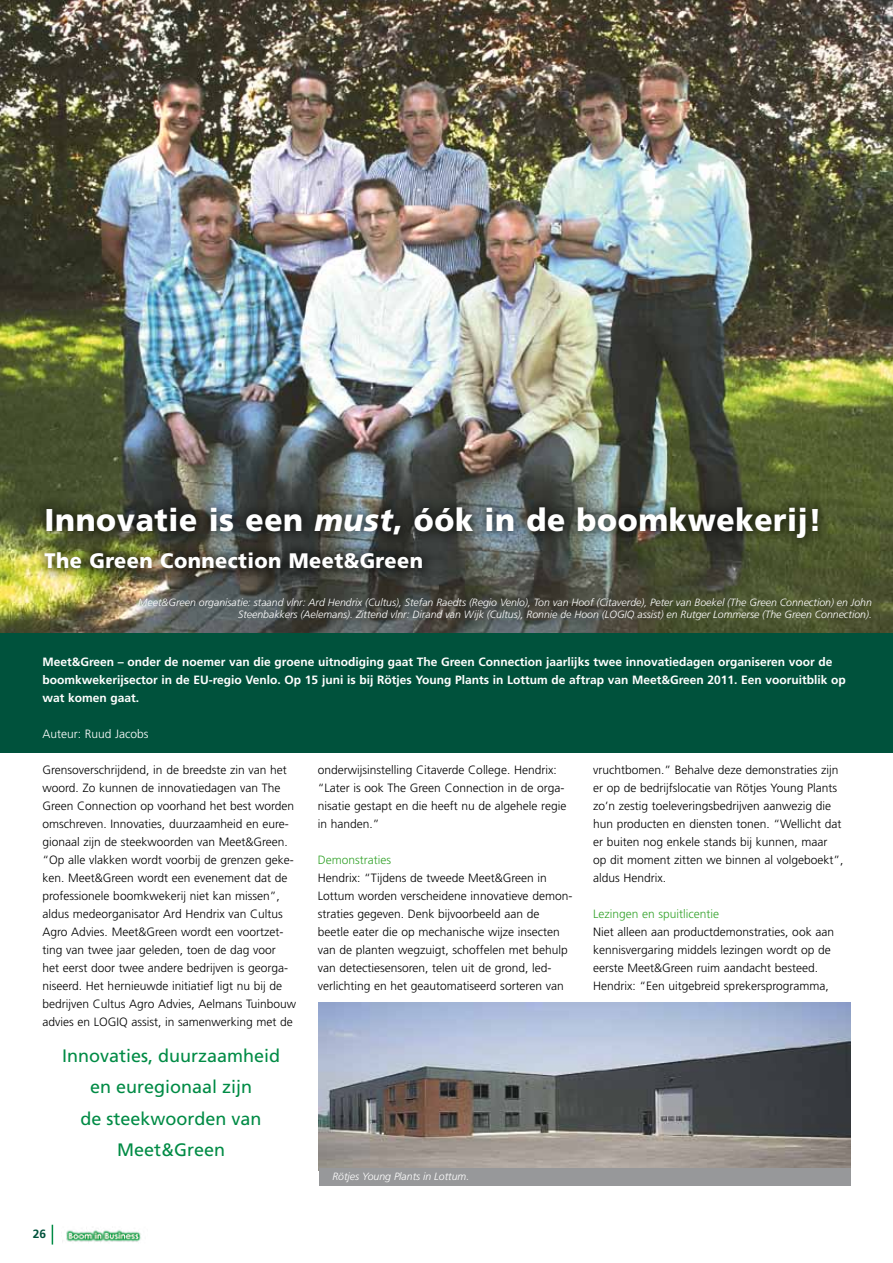
<style>
.page{position:relative;width:893px;height:1263px;background:#fff}
.page>*{position:absolute;margin:0;border:0;box-sizing:border-box;transform-origin:0 0}
.t1{font:900 31.5px "Frutiger";letter-spacing:.02em;color:#fff;scale:.95 1}
.t2{font:900 21px "Frutiger";letter-spacing:.02em;color:#fff;scale:.95 1}
.t3{font:18px/31.5px "Frutiger";color:#008b45;text-align:center}
.t4{font:300 12px/18px "Frutiger";color:#000}
.t5{font:700 12px/18px "Frutiger";color:#fff}
.t6{font:300 12px "Frutiger";color:#35a32c}
.t7{font:300 12px "Frutiger";color:#fff}
.t8{font:700 12px "Frutiger";color:#00523c}
.t9{font:italic 300 10.5px/12.6px "Frutiger";color:#fff;text-align:right}
.s1{font-style:italic}
</style>
<div class="page">
<svg style="left:52px;top:1225px;width:1px;height:19px"></svg>
<img style="left:62px;top:1230px;width:79px;height:12px">
<img style="left:0;top:0;width:893px;height:633px">
<div style="left:33px;top:493px;width:798px;height:58px;background:#000;opacity:.5"></div>
<div style="left:32px;top:538px;width:404px;height:44px;background:#000;opacity:.5"></div>
<div style="left:0;top:633px;width:893px;height:120px;background:#00523c"></div>
<img style="left:319px;top:1003px;width:531px;height:166px">
<div style="left:319px;top:1169px;width:531px;height:17px;background:#97989a"></div>
<h1 class="t1" style="left:45px;top:501px;width:819px">Innovatie is een <span class="s1">must</span>, óók in de boomkwekerij!</h1>
<h2 class="t2" style="left:45px;top:548px;width:400px">The Green Connection Meet&amp;Green</h2>
<p class="t9" style="left:138px;top:596px;width:735px">Meet&amp;Green organisatie: staand vlnr: Ard Hendrix (Cultus), Stefan Raedts (Regio Venlo), Ton van Hoof (Citaverde), Peter van Boekel (The Green Connection) en John<br>Steenbakkers (Aelemans). Zittend vlnr: Dirand van Wijk (Cultus), Ronnie de Hoon (LOGIQ assist) en Rutger Lommerse (The Green Connection).</p>
<p class="t5" style="left:42px;top:653px;width:805px">Meet&amp;Green – onder de noemer van die groene uitnodiging gaat The Green Connection jaarlijks twee innovatiedagen organiseren voor de boomkwekerijsector in de EU-regio Venlo. Op 15 juni is bij Rötjes Young Plants in Lottum de aftrap van Meet&amp;Green 2011. Een vooruitblik op wat komen gaat.</p>
<p class="t7" style="left:42px;top:727px;width:108px">Auteur: Ruud Jacobs</p>
<p class="t4" style="left:43px;top:761px;width:255px">Grensoverschrijdend, in de breedste zin van het woord. Zo kunnen de innovatiedagen van The Green Connection op voorhand het best worden omschreven. Innovaties, duurzaamheid en eure&shy;gionaal zijn de steekwoorden van Meet&amp;Green. “Op alle vlakken wordt voorbij de grenzen geke&shy;ken. Meet&amp;Green wordt een evenement dat de professionele boomkwekerij niet kan missen”, aldus medeorganisator Ard Hendrix van Cultus Agro Advies. Meet&amp;Green wordt een voortzet&shy;ting van twee jaar geleden, toen de dag voor<br>het eerst door twee andere bedrijven is georga&shy;niseerd. Het hernieuwde initiatief ligt nu bij de bedrijven Cultus Agro Advies, Aelmans Tuinbouw advies en LOGIQ assist, in samenwerking met de</p>
<p class="t4" style="left:318px;top:761px;width:250px">onderwijsinstelling Citaverde College. Hendrix: “Later is ook The Green Connection in de orga&shy;nisatie gestapt en die heeft nu de algehele regie in handen.”</p>
<p class="t6" style="left:318px;top:853px;width:75px">Demonstraties</p>
<p class="t4" style="left:318px;top:869px;width:256px">Hendrix: “Tijdens de tweede Meet&amp;Green in Lottum worden verscheidene innovatieve demon&shy;straties gegeven. Denk bijvoorbeeld aan de beetle eater die op mechanische wijze insecten van de planten wegzuigt, schoffelen met behulp van detectiesensoren, telen uit de grond, led&shy;verlichting en het geautomatiseerd sorteren van</p>
<h3 class="t3" style="left:62px;top:1039px;width:220px">Innovaties, duurzaamheid en euregionaal zijn<br>de steekwoorden van<br>Meet&amp;Green</h3>
<p class="t8" style="left:33px;top:1227px;width:15px">26</p>
<p class="t9" style="left:332px;top:1170px;width:138px">Rötjes Young Plants in Lottum.</p>
<p class="t4" style="left:593px;top:761px;width:252px">vruchtbomen.” Behalve deze demonstraties zijn er op de bedrijfslocatie van Rötjes Young Plants zo’n zestig toeleveringsbedrijven aanwezig die hun producten en diensten tonen. “Wellicht dat er buiten nog enkele stands bij kunnen, maar op dit moment zitten we binnen al volgeboekt”, aldus Hendrix.</p>
<p class="t6" style="left:593px;top:907px;width:128px">Lezingen en spuitlicentie</p>
<p class="t4" style="left:593px;top:923px;width:242px">Niet alleen aan productdemonstraties, ook aan kennisvergaring middels lezingen wordt op de eerste Meet&amp;Green ruim aandacht besteed.<br>Hendrix: “Een uitgebreid sprekersprogramma,</p>
</div>
